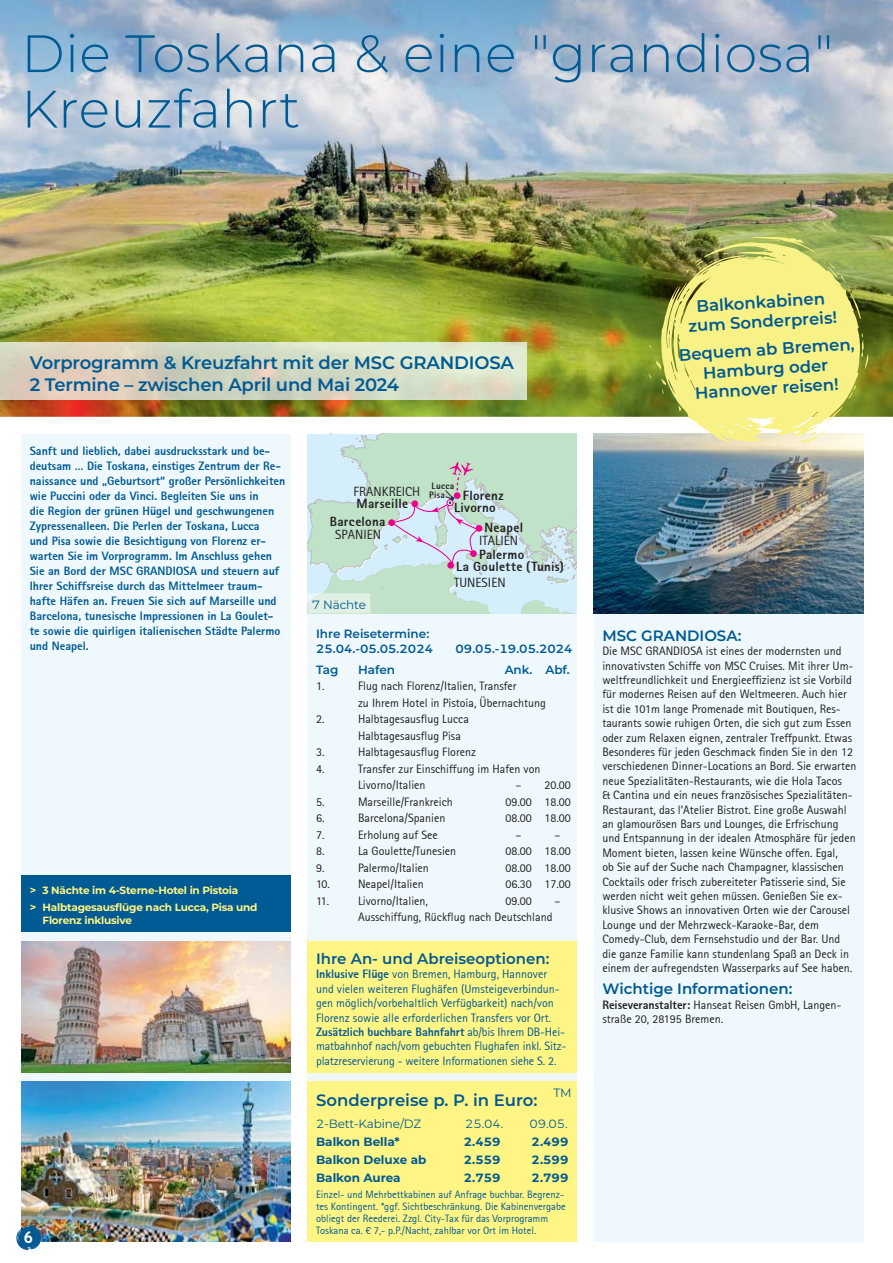
<style>
.page{position:relative;width:893px;height:1263px;background:#fff}
.page>*{position:absolute;margin:0;border:0;box-sizing:border-box;transform-origin:0 0}
.t1{font:300 52.5px/55.5px "Montserrat";letter-spacing:.01em;color:#005a93}
.t2{font:600 18px/22.5px "Montserrat";letter-spacing:-.01em;color:#005a93}
.t3{font:600 16.5px/19.5px "Montserrat";color:#005a93;text-align:center}
.t4{font:700 16.5px "Trebuchet MS";color:#fff}
.t5{font:600 15px "Montserrat";color:#005a93}
.t6{font:800 13.2px "Rotis Sans Serif";letter-spacing:.02em;color:#221f1f}
.t7{font:13.2px "Rotis Sans Serif";color:#221f1f}
.t8{font:13.05px "Rotis Sans Serif";letter-spacing:-.005em;color:#221f1f}
.t9{font:12px/14.4px "Rotis Sans Serif";color:#221f1f}
.t10{font:800 12px/15px "Rotis Sans Serif";color:#005a93}
.t11{font:12px/14.4px "Rotis Sans Serif";color:#005a93}
.t12{font:600 12px/15px "Montserrat";color:#005a93}
.t13{font:700 12px "Montserrat";color:#005a93}
.t14{font:12px "Montserrat";letter-spacing:-.01em;color:#005a93}
.t15{font:10.5px/12px "Rotis Sans Serif";color:#005a93}
.t16{font:700 10.5px/17px "Montserrat";letter-spacing:-.02em;color:#fff584}
.t17{font:800 9.15px "Rotis Sans Serif";letter-spacing:.03em;color:#221f1f}
.s1{font-size:10.8px}
.s2{font-weight:800}
</style>
<div class="page">
<div style="left:21px;top:434px;width:270px;height:808px;background:#eef8fd"></div>
<img style="left:0;top:0;width:893px;height:417px">
<div style="left:594px;top:434px;width:269px;height:808px;background:#eef8fd"></div>
<div style="left:308px;top:434px;width:269px;height:808px;background:#eef8fd"></div>
<div style="left:308px;top:1081px;width:269px;height:161px;background:#fff584"></div>
<div style="left:308px;top:941px;width:269px;height:131px;background:#fff584"></div>
<img style="left:21px;top:1081px;width:270px;height:161px">
<img style="left:21px;top:941px;width:270px;height:131px">
<img style="left:594px;top:434px;width:269px;height:179px">
<svg style="left:308px;top:434px;width:269px;height:27px;background:#c2e3d1"></svg>
<img style="left:0;top:343px;width:527px;height:57px">
<img style="left:648px;top:237px;width:220px;height:205px">
<div style="left:680px;top:260px;width:159px;height:159px;background:#f8f186;border-radius:50%"></div>
<div style="left:21px;top:875px;width:270px;height:57px;background:#005a93"></div>
<svg style="left:308px;top:461px;width:269px;height:152px;background:#c9e2dc"></svg>
<svg style="left:16px;top:1225px;width:25px;height:25px"></svg>
<div style="left:19px;top:1227px;width:20px;height:20px;background:#055992;border-radius:50%"></div>
<h1 class="t1" style="left:21px;top:30px;width:813px">Die Toskana &amp; eine "grandiosa"<br>Kreuzfahrt</h1>
<h2 class="t2" style="left:30px;top:351px;width:486px">Vorprogramm &amp; Kreuzfahrt mit der MSC GRANDIOSA<br>2 Termine – zwischen April und Mai 2024</h2>
<p class="t10" style="left:30px;top:443px;width:257px">Sanft und lieblich, dabei ausdrucksstark und be&shy;deutsam … Die Toskana, einstiges Zentrum der Re&shy;naissance und „Geburtsort“ großer Persönlichkeiten wie Puccini oder da Vinci. Begleiten Sie uns in<br>die Region der grünen Hügel und geschwungenen Zypressenalleen. Die Perlen der Toskana, Lucca<br>und Pisa sowie die Besichtigung von Florenz er&shy;warten Sie im Vorprogramm. Im Anschluss gehen Sie an Bord der MSC GRANDIOSA und steuern auf Ihrer Schiffsreise durch das Mittelmeer traum&shy;hafte Häfen an. Freuen Sie sich auf Marseille und Barcelona, tunesische Impressionen in La Goulet&shy;te sowie die quirligen italienischen Städte Palermo und Neapel.</p>
<p class="t16" style="left:30px;top:882px;width:229px"><span class="s1">&gt;</span> 3 Nächte im 4-Sterne- Hotel in Pistoia<br><span class="s1">&gt;</span> Halbtagesausflüge nach Lucca, Pisa und</p>
<p class="t16" style="left:43px;top:912px;width:91px">Florenz inklusive</p>
<h3 class="t4" style="left:24px;top:1228px;width:11px">6</h3>
<p class="t7" style="left:354px;top:483px;width:68px">FRANKREICH</p>
<p class="t6" style="left:357px;top:498px;width:53px">Marseille</p>
<p class="t6" style="left:330px;top:515px;width:57px">Barcelona</p>
<p class="t8" style="left:335px;top:527px;width:47px">SPANIEN</p>
<p class="t14" style="left:312px;top:599px;width:56px">7 Nächte</p>
<p class="t17" style="left:432px;top:482px;width:24px">Lucca</p>
<p class="t17" style="left:429px;top:491px;width:17px">Pisa</p>
<p class="t6" style="left:463px;top:489px;width:42px">Florenz</p>
<p class="t6" style="left:454px;top:501px;width:43px">Livorno</p>
<p class="t7" style="left:479px;top:533px;width:41px">ITALIEN</p>
<p class="t6" style="left:484px;top:522px;width:40px">Neapel</p>
<p class="t6" style="left:479px;top:549px;width:47px">Palermo</p>
<p class="t6" style="left:456px;top:561px;width:109px">La Goulette (Tunis)</p>
<p class="t7" style="left:454px;top:575px;width:53px">TUNESIEN</p>
<p class="t12" style="left:316px;top:626px;width:119px">Ihre Reisetermine:<br>25.04.-05.05.2024</p>
<p class="t12" style="left:456px;top:641px;width:119px">09.05.-19.05.2024</p>
<p class="t12" style="left:316px;top:662px;width:24px">Tag</p>
<p class="t12" style="left:358px;top:662px;width:39px">Hafen</p>
<p class="t12" style="left:505px;top:662px;width:67px">Ank. Abf.</p>
<p class="t9" style="left:316px;top:679px;width:10px">1.</p>
<p class="t9" style="left:358px;top:678px;width:189px;line-height:16.5px">Flug nach Florenz/Italien, Transfer<br>zu Ihrem Hotel in Pistoia, Übernachtung</p>
<p class="t9" style="left:316px;top:712px;width:10px">2.</p>
<p class="t9" style="left:358px;top:711px;width:112px;line-height:16.5px">Halbtagesausflug Lucca<br>Halbtagesausflug Pisa</p>
<p class="t9" style="left:316px;top:745px;width:10px">3.</p>
<p class="t9" style="left:358px;top:745px;width:119px">Halbtagesausflug Florenz</p>
<p class="t9" style="left:316px;top:761px;width:10px">4.</p>
<p class="t9" style="left:358px;top:760px;width:184px;line-height:16.5px">Transfer zur Einschiffung im Hafen von<br>Livorno/Italien</p>
<p class="t9" style="left:516px;top:778px;width:57px">– 20.00</p>
<p class="t9" style="left:316px;top:794px;width:10px">5.</p>
<p class="t9" style="left:358px;top:794px;width:96px">Marseille/Frankreich</p>
<p class="t9" style="left:505px;top:794px;width:67px">09.00 18.00</p>
<p class="t9" style="left:316px;top:811px;width:10px">6.</p>
<p class="t9" style="left:358px;top:811px;width:89px">Barcelona/Spanien</p>
<p class="t9" style="left:505px;top:811px;width:67px">08.00 18.00</p>
<p class="t9" style="left:316px;top:827px;width:10px">7.</p>
<p class="t9" style="left:358px;top:827px;width:81px">Erholung auf See</p>
<p class="t9" style="left:516px;top:827px;width:7px">–</p>
<p class="t9" style="left:555px;top:827px;width:7px">–</p>
<p class="t9" style="left:316px;top:844px;width:10px">8.</p>
<p class="t9" style="left:358px;top:844px;width:100px">La Goulette/Tunesien</p>
<p class="t9" style="left:505px;top:844px;width:67px">08.00 18.00</p>
<p class="t9" style="left:316px;top:860px;width:10px">9.</p>
<p class="t9" style="left:358px;top:860px;width:72px">Palermo/Italien</p>
<p class="t9" style="left:505px;top:860px;width:67px">08.00 18.00</p>
<p class="t9" style="left:316px;top:877px;width:109px">10. Neapel/Italien</p>
<p class="t9" style="left:505px;top:877px;width:67px">06.30 17.00</p>
<p class="t9" style="left:316px;top:893px;width:15px">11.</p>
<p class="t9" style="left:358px;top:893px;width:71px">Livorno/Italien,</p>
<p class="t9" style="left:505px;top:893px;width:28px">09.00</p>
<p class="t9" style="left:555px;top:893px;width:7px">–</p>
<p class="t9" style="left:358px;top:910px;width:196px">Ausschiffung, Rückflug nach Deutschland</p>
<p class="t5" style="left:316px;top:951px;width:235px">Ihre An- und Abreiseoptionen:</p>
<p class="t11" style="left:316px;top:967px;width:252px"><span class="s2">Inklusive Flüge</span> von Bremen, Hamburg, Hannover und vielen weiteren Flughäfen (Umsteigeverbindun&shy;gen möglich/vorbehaltlich Verfügbarkeit) nach/von Florenz sowie alle erforderlichen Transfers vor Ort.<br><span class="s2">Zusätzlich buchbare Bahnfahrt</span> ab/bis Ihrem DB-Hei&shy;matbahnhof nach/vom gebuchten Flughafen inkl. Sitz&shy;platzreservierung - weitere Informationen siehe S. 2.</p>
<p class="t14" style="left:553px;top:1087px;width:20px">TM</p>
<h3 class="t3" style="left:316px;top:1090px;width:223px">Sonderpreise p. P. in Euro:</h3>
<p class="t14" style="left:316px;top:1118px;width:107px">2-Bett-Kabine/DZ</p>
<p class="t14" style="left:465px;top:1118px;width:40px">25.04.</p>
<p class="t14" style="left:530px;top:1118px;width:40px">09.05.</p>
<p class="t13" style="left:316px;top:1135px;width:85px">Balkon Bella*</p>
<p class="t13" style="left:464px;top:1135px;width:38px">2.459</p>
<p class="t13" style="left:532px;top:1135px;width:38px">2.499</p>
<p class="t13" style="left:316px;top:1153px;width:112px">Balkon Deluxe ab</p>
<p class="t13" style="left:464px;top:1153px;width:38px">2.559</p>
<p class="t13" style="left:532px;top:1153px;width:38px">2.599</p>
<p class="t13" style="left:316px;top:1171px;width:86px">Balkon Aurea</p>
<p class="t13" style="left:464px;top:1171px;width:38px">2.759</p>
<p class="t13" style="left:532px;top:1171px;width:38px">2.799</p>
<p class="t15" style="left:316px;top:1188px;width:251px">Einzel- und Mehrbettkabinen auf Anfrage buchbar. Begrenz&shy;tes Kontingent. *ggf. Sichtbeschränkung. Die Kabinenvergabe obliegt der Reederei. Zzgl. City-Tax für das Vorprogramm Toskana ca. € 7,- p.P./Nacht, zahlbar vor Ort im Hotel.</p>
<h3 class="t3" style="left:687px;top:297px;width:150px;rotate:-3deg">B alkonkabinen zum Sonderpreis!</h3>
<h3 class="t3" style="left:678px;top:344px;width:182px;rotate:-3deg">B eq uem ab B rem en,<br>H am burg oder<br>H annover reisen!</h3>
<p class="t5" style="left:602px;top:627px;width:141px">MSC GRANDIOSA:</p>
<p class="t9" style="left:602px;top:644px;width:255px">Die MSC GRANDIOSA ist eines der modernsten und innovativsten Schiffe von MSC Cruises. Mit ihrer Um&shy;weltfreundlichkeit und Energieeffizienz ist sie Vorbild für modernes Reisen auf den Weltmeeren. Auch hier ist die 101m lange Promenade mit Boutiquen, Res&shy;taurants sowie ruhigen Orten, die sich gut zum Essen oder zum Relaxen eignen, zentraler Treffpunkt. Etwas Besonderes für jeden Geschmack finden Sie in den 12 verschiedenen Dinner-Locations an Bord. Sie erwarten neue Spezialitäten-Restaurants, wie die Hola Tacos<br>&amp; Cantina und ein neues französisches Spezialitäten-Restaurant, das l’Atelier Bistrot. Eine große Auswahl an glamourösen Bars und Lounges, die Erfrischung und Entspannung in der idealen Atmosphäre für jeden Moment bieten, lassen keine Wünsche offen. Egal,<br>ob Sie auf der Suche nach Champagner, klassischen Cocktails oder frisch zubereiteter Patisserie sind, Sie werden nicht weit gehen müssen. Genießen Sie ex&shy;klusive Shows an innovativen Orten wie der Carousel Lounge und der Mehrzweck-Karaoke-Bar, dem Comedy-Club, dem Fernsehstudio und der Bar. Und die ganze Familie kann stundenlang Spaß an Deck in einem der aufregendsten Wasserparks auf See haben.</p>
<p class="t5" style="left:602px;top:981px;width:192px">Wichtige Informationen:</p>
<p class="t9" style="left:602px;top:997px;width:241px"><span class="s2">Reiseveranstalter:</span> Hanseat Reisen GmbH, Langen&shy;straße 20, 28195 Bremen.</p>
</div>
